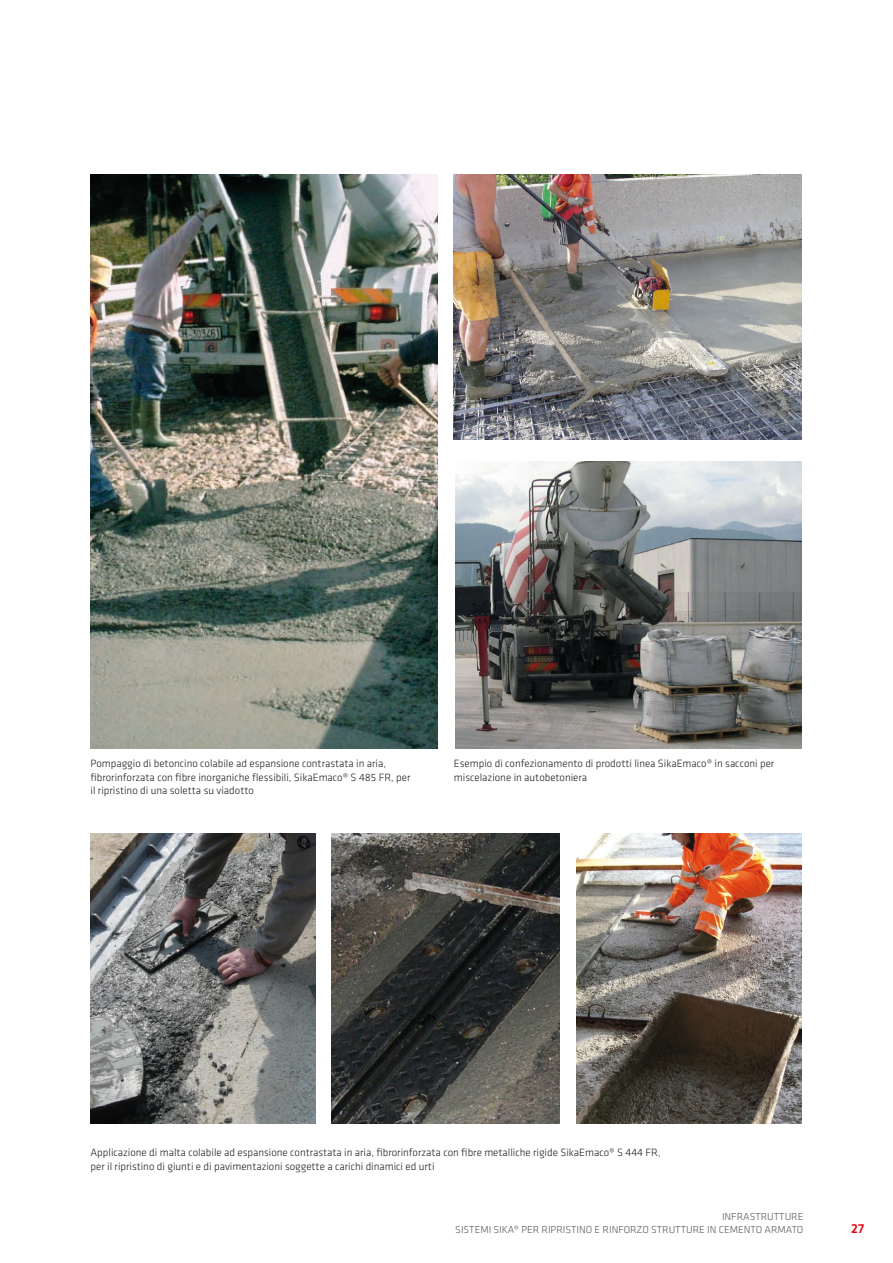
<style>
.page{position:relative;width:893px;height:1263px;background:#fff}
.page>*{position:absolute;margin:0;border:0;box-sizing:border-box;transform-origin:0 0}
.t1{font:500 13.5px "Klavika";color:#e30614}
.t2{font:300 10.95px/13.5px "Klavika";color:#1d1d1b}
.t3{font:300 10.5px/12.6px "Klavika";color:#575756;text-align:right}
</style>
<div class="page">
<img style="left:455px;top:462px;width:347px;height:287px">
<img style="left:454px;top:174px;width:348px;height:266px">
<img style="left:91px;top:174px;width:347px;height:575px">
<img style="left:91px;top:833px;width:224px;height:291px">
<img style="left:332px;top:833px;width:227px;height:291px">
<img style="left:576px;top:833px;width:226px;height:291px">
<p class="t2" style="left:91px;top:757px;width:321px">Pompaggio di betoncino colabile ad espansione contrastata in aria, fibrorinforzata con fibre inorganiche flessibili, SikaEmaco® S 485 FR, per il ripristino di una soletta su viadotto</p>
<p class="t2" style="left:454px;top:757px;width:322px">Esempio di confezionamento di prodotti linea SikaEmaco® in sacconi per miscelazione in autobetoniera</p>
<p class="t2" style="left:91px;top:1146px;width:572px">Applicazione di malta colabile ad espansione contrastata in aria, fibrorinforzata con fibre metalliche rigide SikaEmaco® S 444 FR,</p>
<p class="t2" style="left:91px;top:1159px;width:345px">per il ripristino di giunti e di pavimentazioni soggette a carichi dinamici ed urti</p>
<p class="t3" style="left:455px;top:1210px;width:350px">INFRASTRUTTURE<br>SISTEMI SIKA® PER RIPRISTINO E RINFORZO STRUTTURE IN CEMENTO ARMATO</p>
<p class="t1" style="left:851px;top:1219px;width:15px">27</p>
</div>
